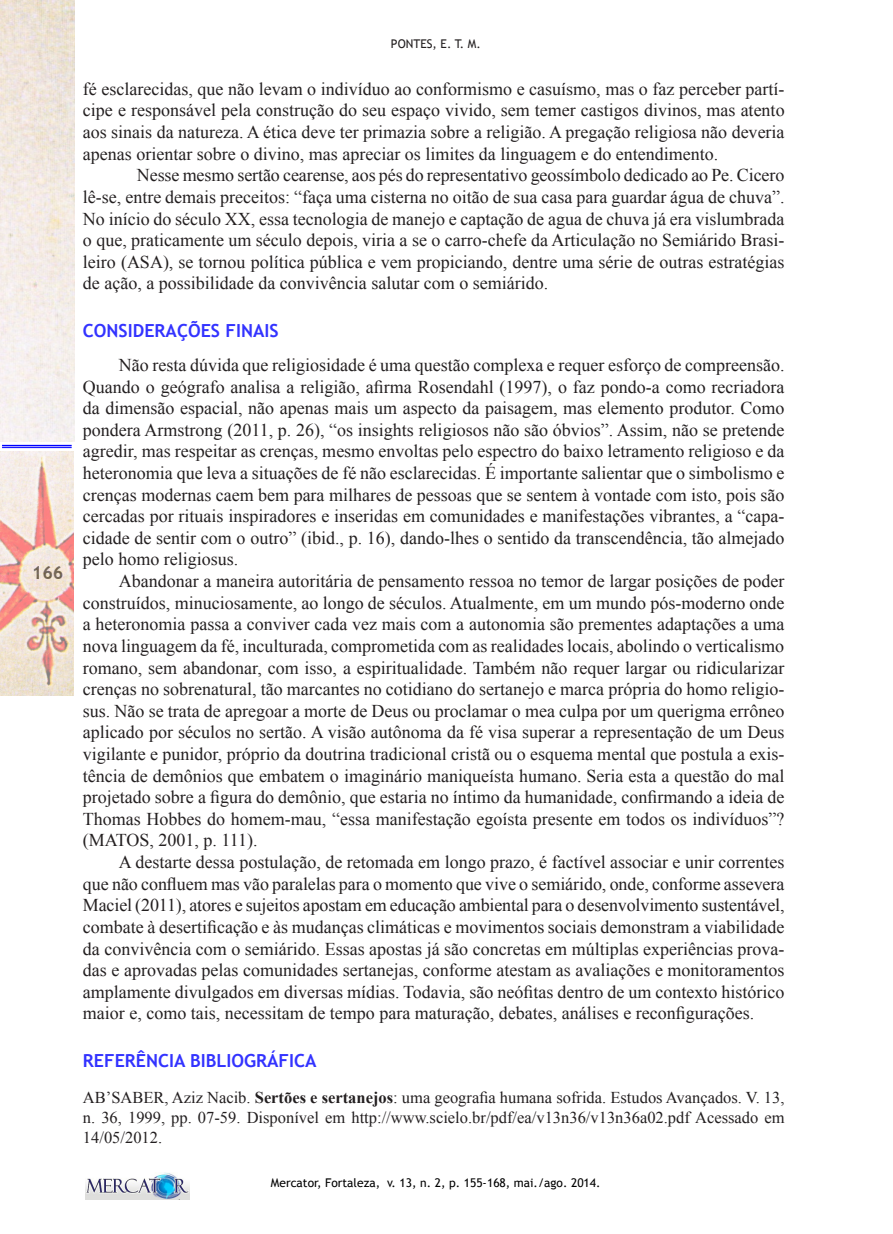
<style>
.page{position:relative;width:893px;height:1234px;background:#fff}
.page>*{position:absolute;margin:0;border:0;box-sizing:border-box;transform-origin:0 0}
.t1{font:18px/21.6px "Times New Roman";color:#231f20;text-align:justify}
.SUBTÍTULO_1{font:700 18px "Trebuchet MS";color:#33f}
.t2{font:700 18px "Trebuchet MS";color:#000}
.BIBLIOGRAFIA{font:16.5px/19.8px "Times New Roman";color:#231f20;text-align:justify}
.t3{font:12px "Trebuchet MS";color:#000}
.t4{font:12px "Trebuchet MS";color:#231f20}
.s1{font-weight:700}
</style>
<div class="page">
<img style="left:85px;top:1172px;width:105px;height:27px">
<img style="left:0;top:451px;width:74px;height:244px">
<img style="left:0;top:0;width:74px;height:442px">
<hr style="left:2px;top:445px;width:70px;height:1px;background:#00f">
<hr style="left:2px;top:447px;width:70px;height:1px;background:#00f">
<p class="t2" style="left:32px;top:561px;width:33px">166</p>
<p class="t4" style="left:391px;top:37px;width:91px">PONTES, E. T. M.</p>
<p class="t1" style="left:83px;top:78px;width:703px">fé esclarecidas, que não levam o indivíduo ao conformismo e casuísmo, mas o faz perceber partí&shy;cipe e responsável pela construção do seu espaço vivido, sem temer castigos divinos, mas atento aos sinais da natureza. A ética deve ter primazia sobre a religião. A pregação religiosa não deveria apenas orientar sobre o divino, mas apreciar os limites da linguagem e do entendimento.</p>
<p class="t1" style="left:83px;top:164px;width:703px;text-indent:54px">Nesse mesmo sertão cearense, aos pés do representativo geossímbolo dedicado ao Pe. Cicero lê-se, entre demais preceitos: “faça uma cisterna no oitão de sua casa para guardar água de chuva”.<br>No início do século XX, essa tecnologia de manejo e captação de agua de chuva já era vislumbrada o que, praticamente um século depois, viria a se o carro-chefe da Articulação no Semiárido Brasi&shy;leiro (ASA), se tornou política pública e vem propiciando, dentre uma série de outras estratégias de ação, a possibilidade da convivência salutar com o semiárido.</p>
<p class="SUBTÍTULO_1" style="left:83px;top:319px;width:197px">CONSIDERAÇÕES FINAIS</p>
<p class="t1" style="left:83px;top:354px;width:703px;text-indent:36px">Não resta dúvida que religiosidade é uma questão complexa e requer esforço de compreensão.<br>Quando o geógrafo analisa a religião, afirma Rosendahl (1997), o faz pondo-a como recriadora da dimensão espacial, não apenas mais um aspecto da paisagem, mas elemento produtor. Como pondera Armstrong (2011, p. 26), “os insights religiosos não são óbvios”. Assim, não se pretende agredir, mas respeitar as crenças, mesmo envoltas pelo espectro do baixo letramento religioso e da heteronomia que leva a situações de fé não esclarecidas. É importante salientar que o simbolismo e crenças modernas caem bem para milhares de pessoas que se sentem à vontade com isto, pois são cercadas por rituais inspiradores e inseridas em comunidades e manifestações vibrantes, a “capa&shy;cidade de sentir com o outro” (ibid., p. 16), dando-lhes o sentido da transcendência, tão almejado pelo homo religiosus.</p>
<p class="t1" style="left:83px;top:570px;width:703px;text-indent:36px">Abandonar a maneira autoritária de pensamento ressoa no temor de largar posições de poder construídos, minuciosamente, ao longo de séculos. Atualmente, em um mundo pós-moderno onde a heteronomia passa a conviver cada vez mais com a autonomia são prementes adaptações a uma nova linguagem da fé, inculturada, comprometida com as realidades locais, abolindo o verticalismo romano, sem abandonar, com isso, a espiritualidade. Também não requer largar ou ridicularizar crenças no sobrenatural, tão marcantes no cotidiano do sertanejo e marca própria do homo religio&shy;sus. Não se trata de apregoar a morte de Deus ou proclamar o mea culpa por um querigma errôneo aplicado por séculos no sertão. A visão autônoma da fé visa superar a representação de um Deus vigilante e punidor, próprio da doutrina tradicional cristã ou o esquema mental que postula a exis&shy;tência de demônios que embatem o imaginário maniqueísta humano. Seria esta a questão do mal projetado sobre a figura do demônio, que estaria no íntimo da humanidade, confirmando a ideia de Thomas Hobbes do homem-mau, “essa manifestação egoísta presente em todos os indivíduos”? (MATOS, 2001, p. 111).</p>
<p class="t1" style="left:83px;top:850px;width:703px;text-indent:36px">A destarte dessa postulação, de retomada em longo prazo, é factível associar e unir correntes que não confluem mas vão paralelas para o momento que vive o semiárido, onde, conforme assevera Maciel (2011), atores e sujeitos apostam em educação ambiental para o desenvolvimento sustentável, combate à desertificação e às mudanças climáticas e movimentos sociais demonstram a viabilidade da convivência com o semiárido. Essas apostas já são concretas em múltiplas experiências prova&shy;das e aprovadas pelas comunidades sertanejas, conforme atestam as avaliações e monitoramentos amplamente divulgados em diversas mídias. Todavia, são neófitas dentro de um contexto histórico maior e, como tais, necessitam de tempo para maturação, debates, análises e reconfigurações.</p>
<p class="SUBTÍTULO_1" style="left:83px;top:1048px;width:235px">REFERÊNCIA BIBLIOGRÁFICA</p>
<p class="BIBLIOGRAFIA" style="left:83px;top:1087px;width:703px">AB’SABER, Aziz Nacib. <span class="s1">Sertões e sertanejos</span>: uma geografia humana sofrida. Estudos Avançados. V. 13, n. 36, 1999, pp. 07-59. Disponível em http://www.scielo.br/pdf/ea/v13n36/v13n36a02.pdf Acessado em 14/05/2012.</p>
<p class="t3" style="left:271px;top:1175px;width:331px">Mercator, Fortaleza, v. 13, n. 2, p. 155-168, mai./ago. 2014.</p>
</div>
